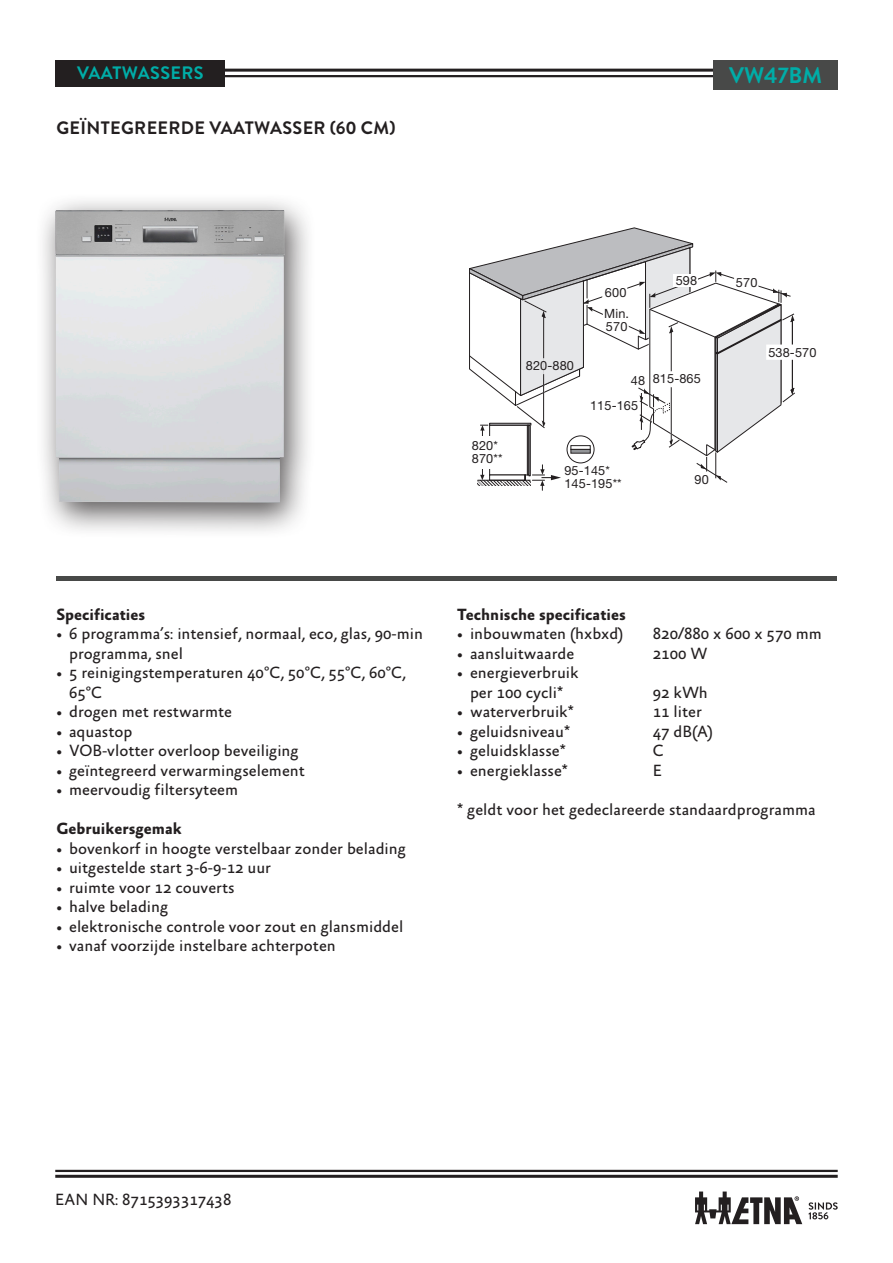
<style>
.page{position:relative;width:893px;height:1263px;background:#fff}
.page>*{position:absolute;margin:0;border:0;box-sizing:border-box;transform-origin:0 0}
.Kop{font:700 22.5px "Brandon Grotesque";color:#00ada8}
.Kop-2{font:700 18px "Brandon Grotesque";letter-spacing:.02em;color:#231f20}
.t1{font:700 18px "Brandon Grotesque";letter-spacing:.02em;color:#00ada8}
.gEEN_BULLET{font:16.5px/19.5px "Absara Sans";color:#231f20}
.producttekst_tussenk{font:700 16.5px "Absara Sans";color:#231f20}
.EAN_NR_nieuwe_basis{font:16.5px "Absara Sans";color:#231f20}
.t2{font:12.75px/12.8px "Helvetica Neue LT Std";letter-spacing:.01em;color:#231f20}
</style>
<div class="page">
<hr style="left:55px;top:69px;width:783px;height:3px;background:#231f20">
<hr style="left:55px;top:1175px;width:783px;height:3px;background:#231f20">
<hr style="left:55px;top:1170px;width:783px;height:2px;background:#231f20">
<hr style="left:55px;top:75px;width:783px;height:2px;background:#231f20">
<svg style="left:808px;top:1202px;width:30px;height:17px"></svg>
<svg style="left:695px;top:1191px;width:107px;height:33px"></svg>
<div style="left:55px;top:60px;width:169px;height:26px;background:#231f20"></div>
<hr style="left:56px;top:576px;width:781px;height:4px;background:#484948">
<div style="left:713px;top:60px;width:125px;height:30px;background:#484948"></div>
<div style="left:34px;top:193px;width:283px;height:346px;background:#231f20;opacity:.75"></div>
<img style="left:55px;top:210px;width:229px;height:293px">
<svg style="left:469px;top:228px;width:326px;height:262px"></svg>
<p class="t1" style="left:77px;top:61px;width:128px">VAATWASSERS</p>
<p class="Kop" style="left:729px;top:59px;width:94px">VW47BM</p>
<p class="Kop-2" style="left:56px;top:115px;width:341px">GEÏNTEGREERDE VAATWASSER (60 CM)</p>
<p class="t2" style="left:472px;top:439px;width:32px">820*<br>870**</p>
<p class="t2" style="left:526px;top:359px;width:50px">820-880</p>
<p class="t2" style="left:604px;top:282px;width:26px;line-height:21px">600<br>Min.</p>
<p class="t2" style="left:606px;top:319px;width:23px">570</p>
<p class="t2" style="left:676px;top:274px;width:23px">598</p>
<p class="t2" style="left:590px;top:367px;width:57px;line-height:25.5px;text-indent:41px">48<br>115-165</p>
<p class="t2" style="left:653px;top:372px;width:50px">815-865</p>
<p class="t2" style="left:564px;top:464px;width:59px">95-145*<br>145-195**</p>
<p class="t2" style="left:695px;top:473px;width:16px">90</p>
<p class="t2" style="left:736px;top:276px;width:23px">570</p>
<p class="t2" style="left:768px;top:345px;width:50px">538-570</p>
<p class="producttekst_tussenk" style="left:56px;top:605px;width:90px">Specificaties</p>
<p class="gEEN_BULLET" style="left:69px;top:625px;width:355px;text-indent:-13px">• 6 programma’s: intensief, normaal, eco, glas, 90-min programma, snel</p>
<p class="gEEN_BULLET" style="left:69px;top:664px;width:338px;text-indent:-13px">• 5 reinigingstemperaturen 40°C, 50°C, 55°C, 60°C,<br>65°C</p>
<p class="gEEN_BULLET" style="left:56px;top:703px;width:177px">• drogen met restwarmte</p>
<p class="gEEN_BULLET" style="left:56px;top:722px;width:78px">• aquastop</p>
<p class="gEEN_BULLET" style="left:56px;top:742px;width:244px">• VOB-vlotter overloop beveiliging</p>
<p class="gEEN_BULLET" style="left:56px;top:761px;width:250px">• geïntegreerd verwarmingselement</p>
<p class="gEEN_BULLET" style="left:56px;top:781px;width:183px">• meervoudig filtersyteem</p>
<p class="producttekst_tussenk" style="left:56px;top:820px;width:127px">Gebruikersgemak</p>
<p class="gEEN_BULLET" style="left:56px;top:839px;width:351px">• bovenkorf in hoogte verstelbaar zonder belading</p>
<p class="gEEN_BULLET" style="left:56px;top:859px;width:216px">• uitgestelde start 3-6-9-12 uur</p>
<p class="gEEN_BULLET" style="left:56px;top:878px;width:180px">• ruimte voor 12 couverts</p>
<p class="gEEN_BULLET" style="left:56px;top:898px;width:113px">• halve belading</p>
<p class="gEEN_BULLET" style="left:56px;top:917px;width:348px">• elektronische controle voor zout en glansmiddel</p>
<p class="gEEN_BULLET" style="left:56px;top:937px;width:281px">• vanaf voorzijde instelbare achterpoten</p>
<p class="producttekst_tussenk" style="left:457px;top:605px;width:170px">Technische specificaties</p>
<p class="gEEN_BULLET" style="left:457px;top:625px;width:168px">• inbouwmaten (hxbxd)</p>
<p class="gEEN_BULLET" style="left:653px;top:625px;width:171px">820/880 x 600 x 570 mm</p>
<p class="gEEN_BULLET" style="left:457px;top:644px;width:118px">• aansluitwaarde</p>
<p class="gEEN_BULLET" style="left:653px;top:644px;width:56px">2100 W</p>
<p class="gEEN_BULLET" style="left:457px;top:664px;width:123px;text-align:center">• energieverbruik per 100 cycli*</p>
<p class="gEEN_BULLET" style="left:653px;top:683px;width:56px">92 kWh</p>
<p class="gEEN_BULLET" style="left:457px;top:703px;width:118px">• waterverbruik*</p>
<p class="gEEN_BULLET" style="left:653px;top:703px;width:51px">11 liter</p>
<p class="gEEN_BULLET" style="left:457px;top:722px;width:114px">• geluidsniveau*</p>
<p class="gEEN_BULLET" style="left:653px;top:722px;width:62px">47 dB(A)</p>
<p class="gEEN_BULLET" style="left:457px;top:742px;width:110px">• geluidsklasse*</p>
<p class="gEEN_BULLET" style="left:653px;top:742px;width:13px">C</p>
<p class="gEEN_BULLET" style="left:457px;top:761px;width:112px">• energieklasse*</p>
<p class="gEEN_BULLET" style="left:653px;top:761px;width:11px">E</p>
<p class="gEEN_BULLET" style="left:457px;top:800px;width:360px">* geldt voor het gedeclareerde standaardprogramma</p>
<p class="EAN_NR_nieuwe_basis" style="left:55px;top:1190px;width:178px">EAN NR: 8715393317438</p>
</div>
